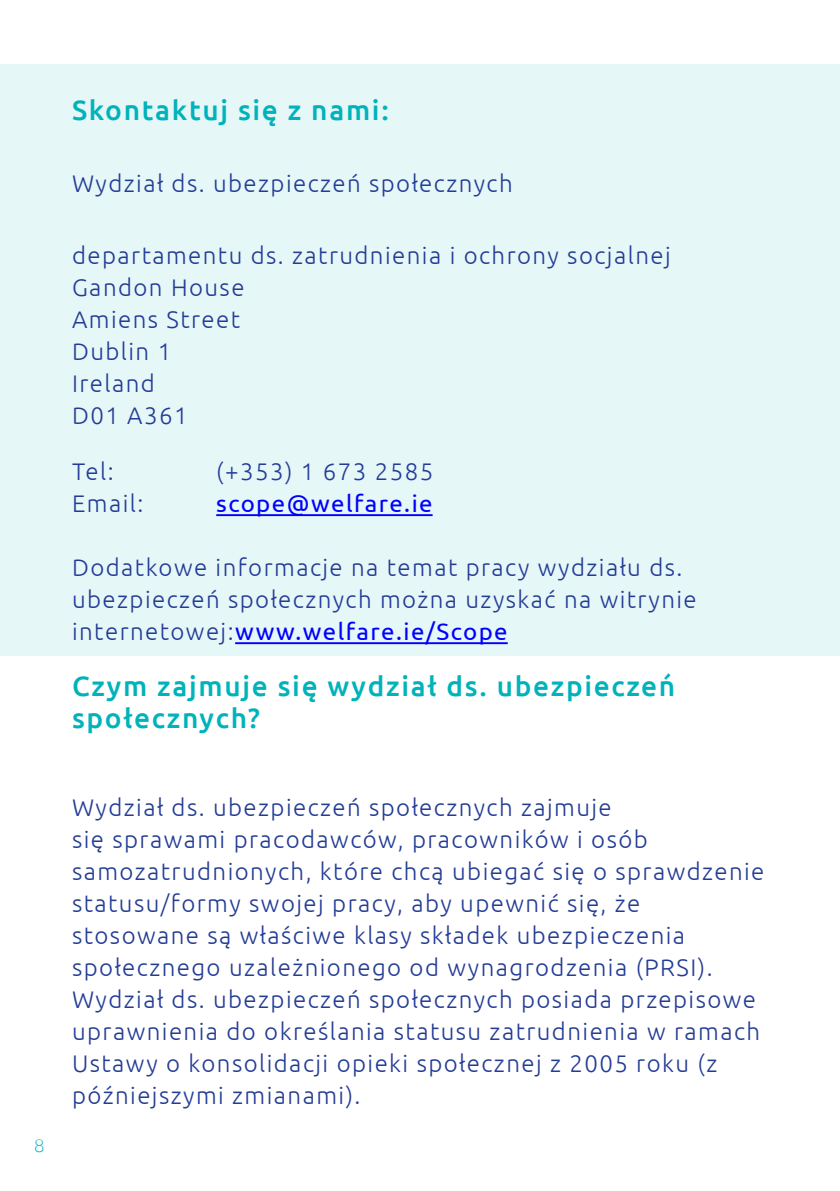
<style>
.page{position:relative;width:840px;height:1191px;background:#fff}
.page>*{position:absolute;margin:0;border:0;box-sizing:border-box;transform-origin:0 0}
.Heading_teal{font:500 28px/32px "Ubuntu";letter-spacing:.06em;color:#00b3ba}
.Heading_Pink{font:300 24px/32px "Ubuntu";letter-spacing:.06em;color:#243c96}
.Heading_Pink-2{font:24px "Ubuntu";letter-spacing:.06em;color:#00f}
.t1{font:300 18px "Lato";color:#00b3ba}
.s1{font-weight:400;color:#00f}
</style>
<div class="page">
<div style="left:0;top:64px;width:839px;height:592px;background:#e6f7f8"></div>
<hr style="left:216px;top:514px;width:216px;height:2px;background:#00f">
<hr style="left:235px;top:642px;width:272px;height:2px;background:#00f">
<p class="t1" style="left:34px;top:1136px;width:12px">8</p>
<p class="Heading_teal" style="left:72px;top:93px;width:318px">Skontaktuj się z nami:</p>
<p class="Heading_Pink" style="left:72px;top:167px;width:442px">Wydział ds. ubezpieczeń społecznych</p>
<p class="Heading_Pink" style="left:72px;top:239px;width:600px">departamentu ds. zatrudnienia i ochrony socjalnej<br>Gandon House<br>Amiens Street<br>Dublin 1<br>Ireland<br>D01 A361</p>
<p class="Heading_Pink" style="left:72px;top:455px;width:43px">Tel:</p>
<p class="Heading_Pink" style="left:216px;top:455px;width:218px">(+353) 1 673 2585</p>
<p class="Heading_Pink" style="left:72px;top:487px;width:73px">Email:</p>
<p class="Heading_Pink-2" style="left:216px;top:489px;width:218px">scope@welfare.ie</p>
<p class="Heading_Pink" style="left:72px;top:551px;width:626px">Dodatkowe informacje na temat pracy wydziału ds. ubezpieczeń społecznych można uzyskać na witrynie internetowej:<span class="s1">www.welfare.ie/Scope</span></p>
<p class="Heading_teal" style="left:72px;top:669px;width:604px">Czym zajmuje się wydział ds. ubezpieczeń społecznych?</p>
<p class="Heading_Pink" style="left:72px;top:791px;width:693px">Wydział ds. ubezpieczeń społecznych zajmuje<br>się sprawami pracodawców, pracowników i osób samozatrudnionych, które chcą ubiegać się o sprawdzenie statusu/formy swojej pracy, aby upewnić się, że stosowane są właściwe klasy składek ubezpieczenia społecznego uzależnionego od wynagrodzenia (PRSI).<br>Wydział ds. ubezpieczeń społecznych posiada przepisowe uprawnienia do określania statusu zatrudnienia w ramach Ustawy o konsolidacji opieki społecznej z 2005 roku (z późniejszymi zmianami).</p>
</div>
